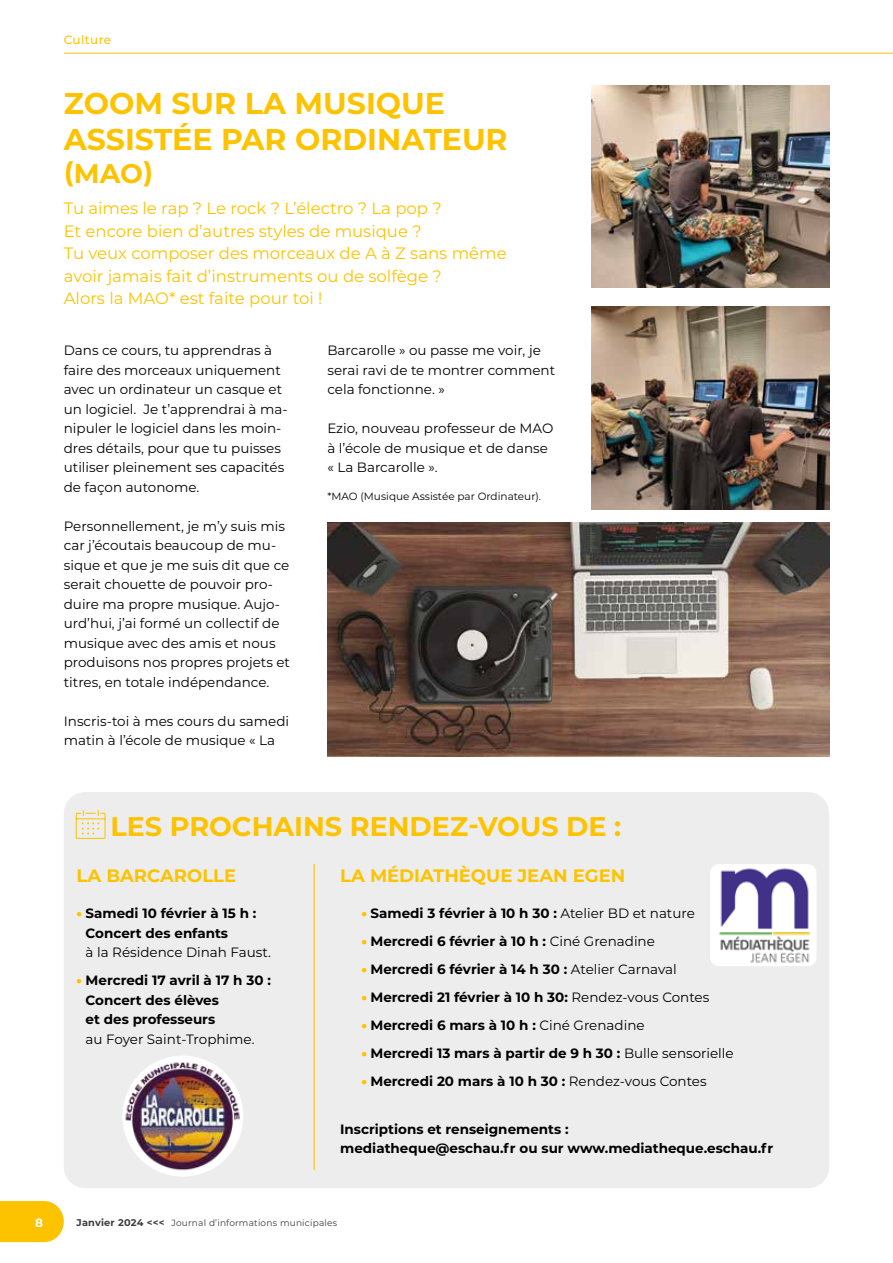
<style>
.page{position:relative;width:893px;height:1263px;background:#fff}
.page>*{position:absolute;margin:0;border:0;box-sizing:border-box;transform-origin:0 0}
.t1{font:700 30px/36px "Montserrat";color:#fdc300}
.t2{font:700 27px "Montserrat";color:#fdc300}
.t3{font:700 18px "Montserrat";color:#fdc300}
.t4{font:16.5px/22.5px "Montserrat";color:#fdc300}
.t5{font:13.5px/19.5px "Montserrat";color:#000}
.t6{font:700 13.5px/19.5px "Montserrat";color:#000}
.t7{font:500 12px "Montserrat";letter-spacing:.03em;color:#fdc300}
.t8{font:700 12px "Montserrat";color:#fff}
.t9{font:10.5px "Montserrat";color:#000}
.t10{font:9px "Montserrat";letter-spacing:.02em;color:#3c3c3b}
.s1{font-weight:900;color:#fdc300}
.s2{font-weight:400}
.s3{font-weight:700;font-size:9.75px}
</style>
<div class="page">
<div style="left:64px;top:792px;width:765px;height:396px;background:#ededed;border-radius:21px"></div>
<hr style="left:64px;top:53px;width:829px;height:1px;background:#fdc300">
<svg style="left:0;top:1201px;width:64px;height:41px;background:#fdc711"></svg>
<img style="left:327px;top:522px;width:502px;height:234px">
<img style="left:591px;top:85px;width:238px;height:203px">
<img style="left:591px;top:306px;width:238px;height:203px">
<div style="left:710px;top:864px;width:106px;height:102px;background:#fff;border-radius:9px"></div>
<img style="left:719px;top:867px;width:96px;height:99px">
<img style="left:122px;top:1056px;width:121px;height:120px;border-radius:60px">
<svg style="left:75px;top:810px;width:31px;height:29px"></svg>
<hr style="left:314px;top:864px;width:1px;height:306px;background:#fdc300">
<p class="t7" style="left:64px;top:31px;width:49px">Culture</p>
<h1 class="t1" style="left:64px;top:84px;width:445px">ZOOM SUR LA MUSIQUE<br>ASSISTÉE PAR ORDINATEUR</h1>
<h2 class="t2" style="left:64px;top:153px;width:91px">(MAO)</h2>
<p class="t4" style="left:64px;top:196px;width:444px">Tu aimes le rap ? Le rock ? L’électro ? La pop ?<br>Et encore bien d’autres styles de musique ?<br>Tu veux composer des morceaux de A à Z sans même avoir jamais fait d’instruments ou de solfège ?<br>Alors la MAO* est faite pour toi !</p>
<p class="t5" style="left:64px;top:340px;width:225px">Dans ce cours, tu apprendras à faire des morceaux uniquement avec un ordinateur un casque et un logiciel. Je t’apprendrai à ma&shy;nipuler le logiciel dans les moin&shy;dres détails, pour que tu puisses utiliser pleinement ses capacités de façon autonome.</p>
<p class="t5" style="left:64px;top:516px;width:228px">Personnellement, je m’y suis mis car j’écoutais beaucoup de mu&shy;sique et que je me suis dit que ce serait chouette de pouvoir pro&shy;duire ma propre musique. Aujo&shy;urd’hui, j’ai formé un collectif de musique avec des amis et nous produisons nos propres projets et titres, en totale indépendance.</p>
<p class="t5" style="left:64px;top:710px;width:227px">Inscris-toi à mes cours du samedi matin à l’école de musique « La</p>
<p class="t5" style="left:327px;top:340px;width:229px">Barcarolle » ou passe me voir, je serai ravi de te montrer comment cela fonctionne. »</p>
<p class="t5" style="left:327px;top:418px;width:227px">Ezio, nouveau professeur de MAO à l’école de musique et de danse « La Barcarolle ».</p>
<p class="t9" style="left:327px;top:489px;width:215px">*MAO (Musique Assistée par Ordinateur).</p>
<h2 class="t2" style="left:111px;top:807px;width:512px">LES PROCHAINS RENDEZ-VOUS DE :</h2>
<h3 class="t3" style="left:77px;top:862px;width:161px">LA BARCAROLLE</h3>
<p class="t6" style="left:86px;top:903px;width:172px;text-indent:-9px"><span class="s1">•</span> Samedi 10 février à 15 h :<br>Concert des enfants</p>
<p class="t5" style="left:86px;top:942px;width:187px">à la Résidence Dinah Faust.</p>
<p class="t6" style="left:86px;top:970px;width:187px;text-indent:-9px"><span class="s1">•</span> Mercredi 17 avril à 17 h 30 :<br>Concert des élèves<br>et des professeurs</p>
<p class="t5" style="left:86px;top:1028px;width:171px">au Foyer Saint-Trophime.</p>
<h3 class="t3" style="left:340px;top:862px;width:287px">LA MÉDIATHÈQUE JEAN EGEN</h3>
<p class="t6" style="left:361px;top:903px;width:335px"><span class="s1">•</span> Samedi 3 février à 10 h 30 : <span class="s2">Atelier BD et nature</span></p>
<p class="t6" style="left:361px;top:931px;width:295px"><span class="s1">•</span> Mercredi 6 février à 10 h : <span class="s2">Ciné Grenadine</span></p>
<p class="t6" style="left:361px;top:959px;width:317px"><span class="s1">•</span> Mercredi 6 février à 14 h 30 : <span class="s2">Atelier Carnaval</span></p>
<p class="t6" style="left:361px;top:987px;width:349px"><span class="s1">•</span> Mercredi 21 février à 10 h 30: <span class="s2">Rendez-vous Contes</span></p>
<p class="t6" style="left:361px;top:1015px;width:285px"><span class="s1">•</span> Mercredi 6 mars à 10 h : <span class="s2">Ciné Grenadine</span></p>
<p class="t6" style="left:361px;top:1043px;width:374px"><span class="s1">•</span> Mercredi 13 mars à partir de 9 h 30 : <span class="s2">Bulle sensorielle</span></p>
<p class="t6" style="left:361px;top:1071px;width:347px"><span class="s1">•</span> Mercredi 20 mars à 10 h 30 : <span class="s2">Rendez-vous Contes</span></p>
<p class="t6" style="left:340px;top:1118px;width:435px">Inscriptions et renseignements :<br>mediatheque@eschau.fr ou sur www.mediatheque.eschau.fr</p>
<p class="t8" style="left:35px;top:1214px;width:9px">8</p>
<p class="t10" style="left:77px;top:1217px;width:262px"><span class="s3">Janvier 2024 &lt;&lt;&lt;</span> Journal d’informations municipales</p>
</div>
